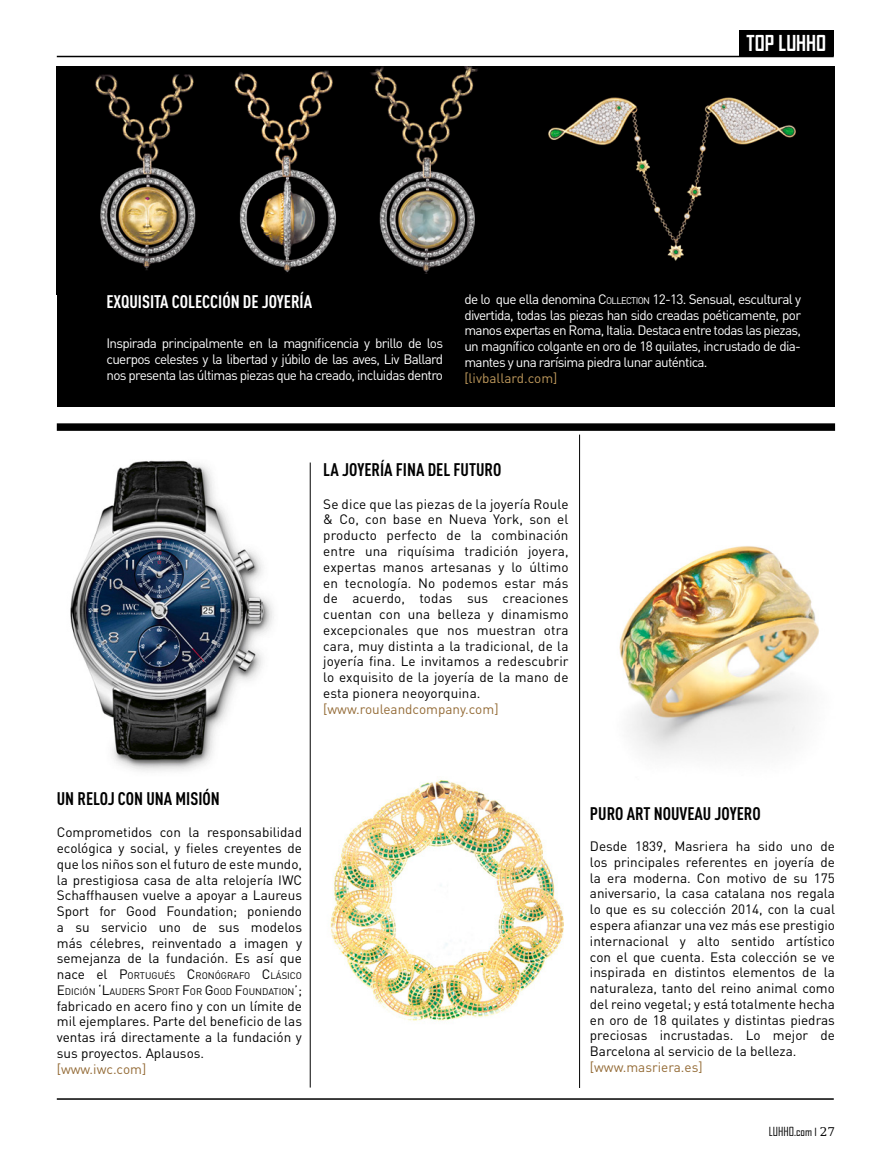
<style>
.page{position:relative;width:893px;height:1170px;background:#fff}
.page>*{position:absolute;margin:0;border:0;box-sizing:border-box;transform-origin:0 0}
.t1{font:700 21px "Agency FB";color:#fff}
.t2{font:700 18px "DIN Cond";color:#000}
.t3{font:700 18px "DIN Cond";color:#fff}
.t4{font:13.5px/15.8px "DIN Pro";color:#000}
.t5{font:13.5px/15.8px "DIN Pro";letter-spacing:-.05em;color:#fff;text-align:justify}
.t6{font:12px "Agency FB";color:#000}
.t7{font:9.45px/15.8px "DIN Pro";color:#000}
.s1{font-style:inherit}
.s2{font-size:9.45px}
.s3{color:#bf995c}
.s4{color:#946b36}
.s5{font-size:13.5px}
.s6{font-family:"Times"}
.s7{font-family:"DejaVu Serif"}
</style>
<div class="page">
<div style="left:57px;top:66px;width:777px;height:341px;background:#000"></div>
<img style="left:95px;top:66px;width:383px;height:208px">
<img style="left:548px;top:97px;width:248px;height:164px">
<img style="left:70px;top:460px;width:204px;height:311px">
<img style="left:619px;top:546px;width:200px;height:210px">
<hr style="left:57px;top:1098px;width:777px;height:1px;background:#000">
<hr style="left:57px;top:56px;width:777px;height:1px;background:#000">
<div style="left:739px;top:30px;width:95px;height:26px;background:#000"></div>
<img style="left:330px;top:779px;width:234px;height:243px">
<hr style="left:310px;top:462px;width:1px;height:625px;background:#000">
<div style="left:57px;top:423px;width:778px;height:8px;background:#000"></div>
<hr style="left:579px;top:434px;width:1px;height:653px;background:#000">
<p class="t1" style="left:746px;top:30px;width:81px">TOP LUHHO</p>
<p class="t3" style="left:106px;top:291px;width:207px">EXQUISITA COLECCIÓN DE JOYERÍA</p>
<p class="t5" style="left:106px;top:335px;width:338px">Inspirada principalmente en la magnificencia y brillo de los cuerpos celestes y la libertad y júbilo de las aves, Liv Ballard nos presenta las últimas piezas que ha creado, incluidas dentro</p>
<p class="t5" style="left:464px;top:290px;width:338px;text-align:left">de lo que ella denomina <span class="s1">C</span><span class="s2">OLLECTION</span> 12-13. Sensual, escultural y divertida, todas las piezas han sido creadas poéticamente, por manos expertas en Roma, Italia. Destaca entre todas las piezas, un magnífico colgante en oro de 18 quilates, incrustado de dia&shy;mantes y una rarísima piedra lunar auténtica. <span class="s3">[livballard.com]</span></p>
<p class="t2" style="left:323px;top:459px;width:180px">LA JOYERÍA FINA DEL FUTURO</p>
<p class="t4" style="left:323px;top:495px;width:247px">Se dice que las piezas de la joyería Roule &amp; Co, con base en Nueva York, son el producto perfecto de la combinación entre una riquísima tradición joyera, expertas manos artesanas y lo último en tecnología. No podemos estar más de acuerdo, todas sus creaciones cuentan con una belleza y dinamismo excepcionales que nos muestran otra cara, muy distinta a la tradicional, de la joyería fina. Le invitamos a redescubrir lo exquisito de la joyería de la mano de esta pionera neoyorquina. <span class="s4">[www.rouleandcompany.com]</span></p>
<p class="t2" style="left:57px;top:787px;width:165px">UN RELOJ CON UNA MISIÓN</p>
<p class="t4" style="left:57px;top:823px;width:247px;text-align:justify">Comprometidos con la responsabilidad ecológica y social, y fieles creyentes de que los niños son el futuro de este mundo, la prestigiosa casa de alta relojería IWC Schaffhausen vuelve a apoyar a Laureus Sport for Good Foundation; poniendo a su servicio uno de sus modelos más célebres, reinventado a imagen y semejanza de la fundación. Es así que</p>
<p class="t7" style="left:57px;top:967px;width:247px"><span class="s5">nace el</span> <span class="s5">P</span>ORTUGUÉS <span class="s5">C</span>RONÓGRAFO <span class="s5">C</span>LÁSICO<br><span class="s5">E</span>DICIÓN <span class="s5">‘L</span>AUDERS <span class="s5">S</span>PORT <span class="s5">F</span>OR <span class="s5">G</span>OOD <span class="s5">F</span>OUNDATION<span class="s5">’;</span></p>
<p class="t4" style="left:57px;top:997px;width:247px">fabricado en acero fino y con un límite de mil ejemplares. Parte del beneficio de las ventas irá directamente a la fundación y sus proyectos. Aplausos.<br><span class="s4">[www.iwc.com]</span></p>
<p class="t2" style="left:590px;top:802px;width:172px">PURO ART NOUVEAU JOYERO</p>
<p class="t4" style="left:590px;top:837px;width:247px">Desde 1839, Masriera ha sido uno de los principales referentes en joyería de la era moderna. Con motivo de su 175 aniversario, la casa catalana nos regala lo que es su colección 2014, con la cual espera afianzar una vez más ese prestigio internacional y alto sentido artístico con el que cuenta. Esta colección se ve inspirada en distintos elementos de la naturaleza, tanto del reino animal como del reino vegetal; y está totalmente hecha en oro de 18 quilates y distintas piedras preciosas incrustadas. Lo mejor de Barcelona al servicio de la belleza. <span class="s4">[www.masriera.es]</span></p>
<p class="t6" style="left:769px;top:1123px;width:68px">LUHHO.com <span class="s6">|</span> <span class="s7">27</span></p>
</div>
